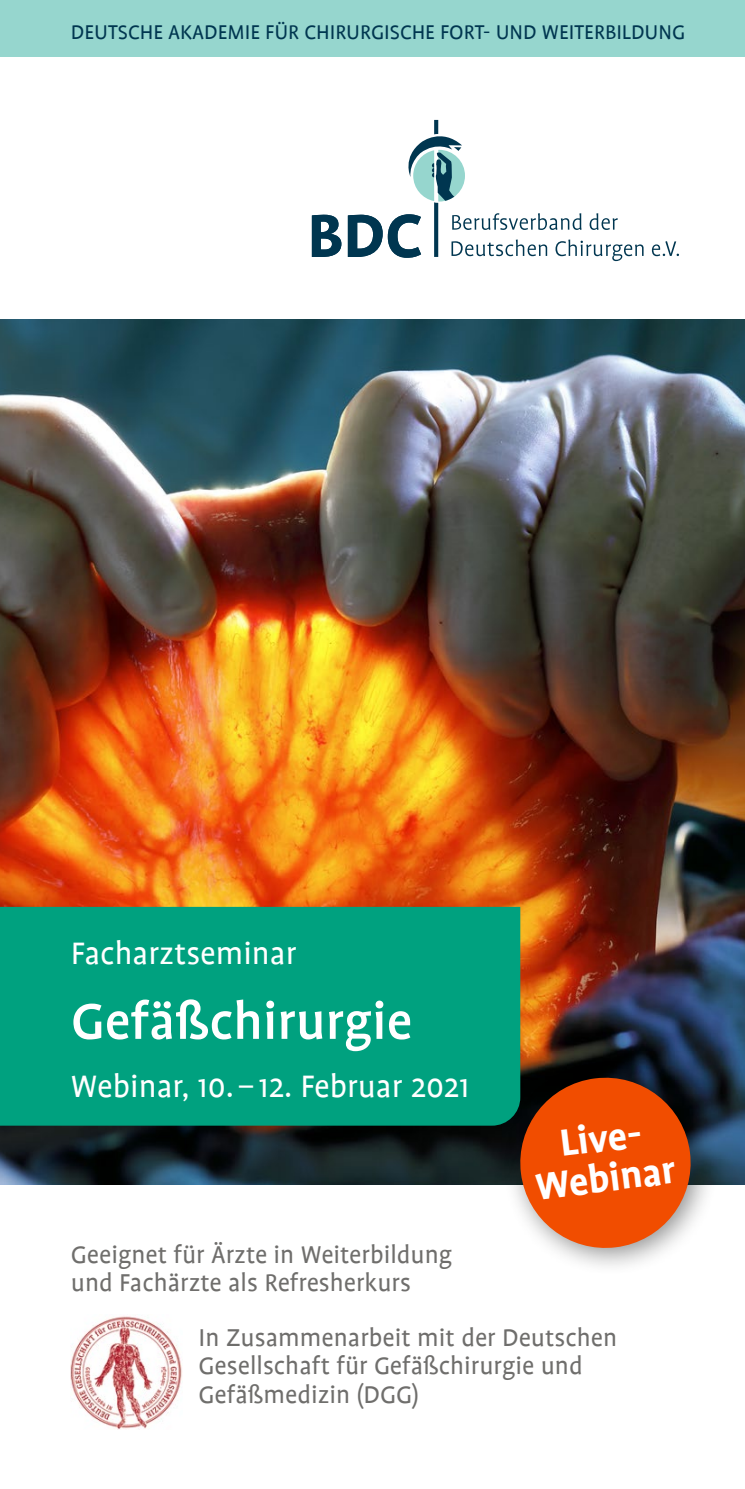
<style>
.page{position:relative;width:745px;height:1489px;background:#fff}
.page>*{position:absolute;margin:0;border:0;box-sizing:border-box;transform-origin:0 0}
.t1{font:500 57.5px "Profile";color:#fff}
.t2{font:700 42.5px/40px "Profile";color:#fff;text-align:center}
.t3{font:35px "Profile";color:#fff}
.t4{font:27.5px/28.2px "Profile";color:#6f6e6c}
.t5{font:22.5px "Profile";color:#003650}
</style>
<div class="page">
<img style="left:0;top:319px;width:744px;height:864px">
<svg style="left:312px;top:215px;width:29px;height:42px"></svg>
<svg style="left:651px;top:241px;width:27px;height:15px"></svg>
<svg style="left:347px;top:120px;width:296px;height:141px"></svg>
<div style="left:0;top:0;width:744px;height:57px;background:#96d6ce"></div>
<img style="left:71px;top:1316px;width:111px;height:112px">
<div style="left:0;top:906px;width:520px;height:219px;background:#00a17f"></div>
<div style="left:502px;top:1059px;width:216px;height:217px;background:#000;opacity:.44"></div>
<svg style="left:515px;top:1072px;width:180px;height:180px;background:#c95822"></svg>
<p class="t5" style="left:71px;top:21px;width:615px">DEUTSCHE AKADEMIE FÜR CHIRURGISCHE FORT- UND WEITERBILDUNG</p>
<p class="t3" style="left:71px;top:934px;width:227px">Facharztseminar</p>
<h1 class="t1" style="left:71px;top:991px;width:343px">Gefäßchirurgie</h1>
<p class="t3" style="left:71px;top:1067px;width:399px">Webinar, 10. – 12. Februar 2021</p>
<p class="t4" style="left:71px;top:1240px;width:382px">Geeignet für Ärzte in Weiterbildung und Fachärzte als Refresherkurs</p>
<h2 class="t2" style="left:528px;top:1126px;width:142px;rotate:-7deg">Live-<br>Webinar</h2>
<p class="t4" style="left:198px;top:1323px;width:419px">In Zusammenarbeit mit der Deutschen<br>Gesellschaft für Gefäßchirurgie und<br>Gefäßmedizin (DGG)</p>
</div>
